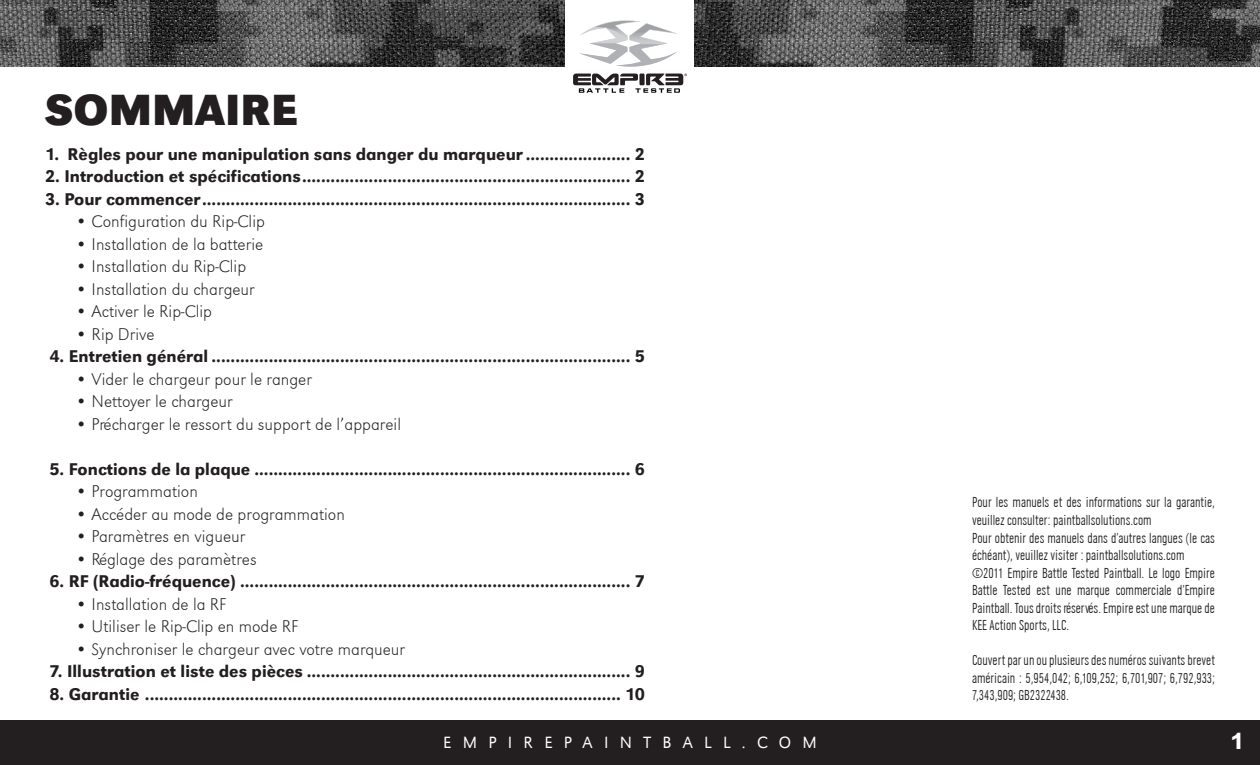
<style>
.page{position:relative;width:1260px;height:765px;background:#fff}
.page>*{position:absolute;margin:0;border:0;box-sizing:border-box;transform-origin:0 0}
.t1{font:700 45px "URW Grotesk T";color:#231f20}
.t2{font:800 22.5px "Arial";color:#fff}
.t3{font:500 17.5px "URW Grotesk T";color:#231f20}
.t4{font:17.5px "URW Grotesk T Extr Ligh";color:#231f20}
.t5{font:16.75px "URW Grotesk SCT Ligh";letter-spacing:.675em;color:#fff}
.t6{font:15px/17.5px "URW Grotesk E Ligh Cond";color:#231f20}
</style>
<div class="page">
<div style="left:0;top:720px;width:1260px;height:45px;background:#231f20"></div>
<img style="left:0;top:0;width:1260px;height:67px">
<div style="left:566px;top:0;width:128px;height:96px;background:#fff"></div>
<svg style="left:573px;top:20px;width:114px;height:73px"></svg>
<h1 class="t1" style="left:45px;top:84px;width:255px">SOMMAIRE</h1>
<p class="t3" style="left:45px;top:144px;width:602px">1. Règles pour une manipulation sans danger du marqueur ...................... 2</p>
<p class="t3" style="left:45px;top:166px;width:602px">2. Introduction et spécifications..................................................................... 2</p>
<p class="t3" style="left:45px;top:189px;width:601px">3. Pour commencer.......................................................................................... 3</p>
<p class="t4" style="left:76px;top:211px;width:191px">• Configuration du Rip-Clip</p>
<p class="t4" style="left:76px;top:234px;width:189px">• Installation de la batterie</p>
<p class="t4" style="left:76px;top:256px;width:172px">• Installation du Rip-Clip</p>
<p class="t4" style="left:76px;top:279px;width:181px">• Installation du chargeur</p>
<p class="t4" style="left:76px;top:301px;width:138px">• Activer le Rip-Clip</p>
<p class="t4" style="left:76px;top:324px;width:80px">• Rip Drive</p>
<p class="t3" style="left:49px;top:346px;width:597px">4. Entretien général ........................................................................................ 5</p>
<p class="t4" style="left:76px;top:369px;width:238px">• Vider le chargeur pour le ranger</p>
<p class="t4" style="left:76px;top:391px;width:159px">• Nettoyer le chargeur</p>
<p class="t4" style="left:76px;top:414px;width:327px">• Précharger le ressort du support de l’appareil</p>
<p class="t3" style="left:49px;top:459px;width:597px">5. Fonctions de la plaque ............................................................................... 6</p>
<p class="t4" style="left:76px;top:481px;width:124px">• Programmation</p>
<p class="t4" style="left:76px;top:504px;width:271px">• Accéder au mode de programmation</p>
<p class="t4" style="left:76px;top:526px;width:171px">• Paramètres en vigueur</p>
<p class="t4" style="left:76px;top:549px;width:183px">• Réglage des paramètres</p>
<p class="t3" style="left:49px;top:572px;width:597px">6. RF (Radio-fréquence) .................................................................................. 7</p>
<p class="t4" style="left:76px;top:594px;width:152px">• Installation de la RF</p>
<p class="t4" style="left:76px;top:616px;width:224px">• Utiliser le Rip-Clip en mode RF</p>
<p class="t4" style="left:76px;top:639px;width:331px">• Synchroniser le chargeur avec votre marqueur</p>
<p class="t3" style="left:49px;top:662px;width:597px">7. Illustration et liste des pièces .................................................................... 9</p>
<p class="t3" style="left:49px;top:684px;width:597px">8. Garantie .................................................................................................... 10</p>
<p class="t6" style="left:972px;top:494px;width:244px">Pour les manuels et des informations sur la garantie, veuillez consulter: paintballsolutions.com<br>Pour obtenir des manuels dans d’autres langues (le cas échéant), veuillez visiter : paintballsolutions.com ©2011 Empire Battle Tested Paintball. Le logo Empire Battle Tested est une marque commerciale d’Empire Paintball. Tous droits réservés. Empire est une marque de KEE Action Sports, LLC.</p>
<p class="t6" style="left:972px;top:652px;width:244px;text-align:justify">Couvert par un ou plusieurs des numéros suivants brevet américain : 5,954,042; 6,109,252; 6,701,907; 6,792,933; 7,343,909; GB2322438.</p>
<p class="t5" style="left:443px;top:733px;width:375px">EMPIREPAINTBALL.COM</p>
<p class="t2" style="left:1231px;top:727px;width:15px">1</p>
</div>
